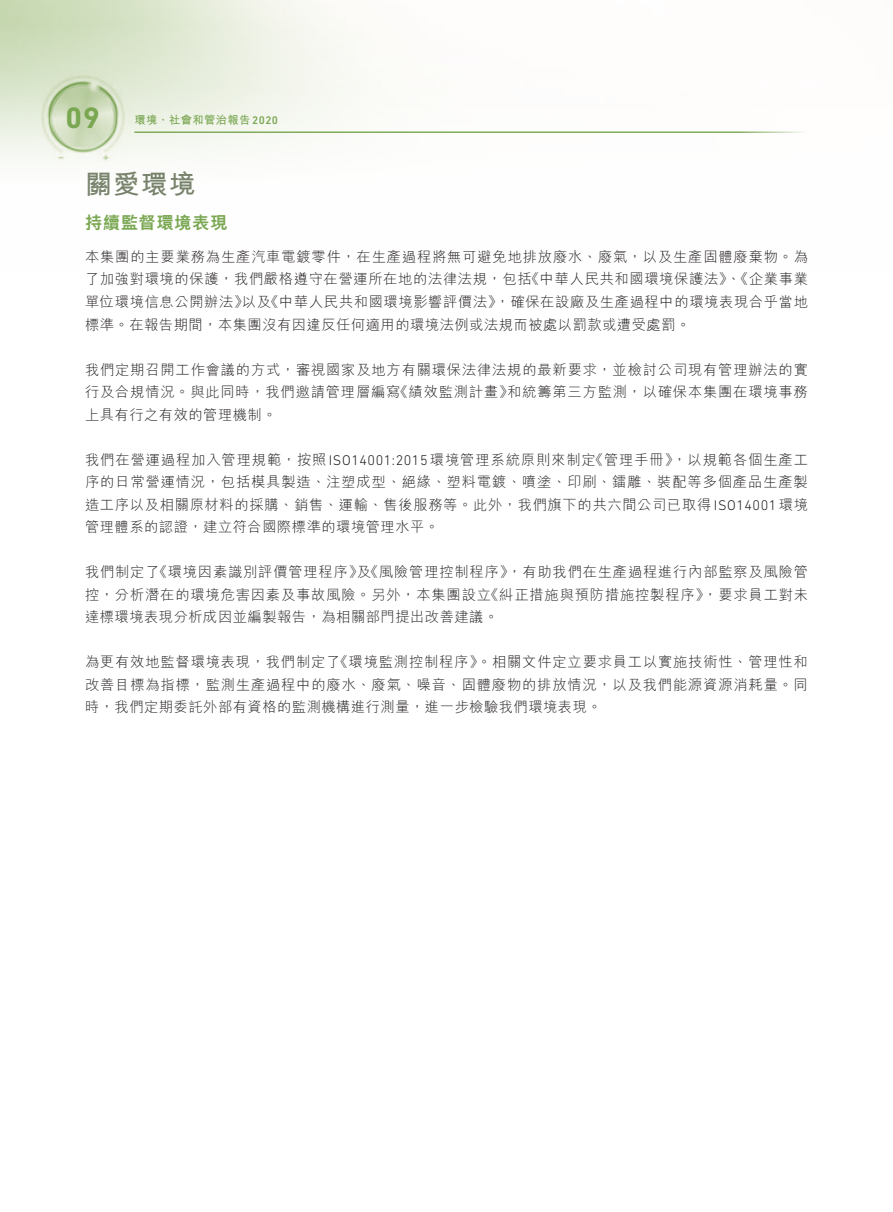
<style>
.page{position:relative;width:893px;height:1212px;background:#fff}
.page>*{position:absolute;margin:0;border:0;box-sizing:border-box;transform-origin:0 0}
.t1{font:700 30px "DIN Next LT Pro";color:#7aa752}
._3__標題{font:700 27px "M Hei HK";color:#78836c}
._3__標題-2{font:800 17.25px "M Hei HK";letter-spacing:.035em;color:#7aa752}
._1__內文{font:300 14.25px/22.5px "M Hei HK";letter-spacing:.06em;color:#231f20}
._1__內文-2{font:300 14.25px/22.5px "M Hei HK";letter-spacing:.035em;color:#231f20}
.t2{font:700 11.25px "M Hei HK";letter-spacing:.035em;color:#7aa752}
.s1{font-family:"DIN Next LT Pro";font-weight:500}
.s2{font-family:"DIN Next LT Pro"}
</style>
<div class="page">
<img style="left:34px;top:63px;width:98px;height:109px">
<hr style="left:134px;top:131px;width:674px;height:2px;background:#81ac5b">
<svg style="left:87px;top:79px;width:14px;height:14px"></svg>
<h1 class="t1" style="left:66px;top:100px;width:36px">09</h1>
<p class="t2" style="left:134px;top:112px;width:145px">環境、社會和管治報告<span class="s1">2020</span></p>
<p class="_3__標題" style="left:85px;top:165px;width:112px">關愛環境</p>
<p class="_3__標題-2" style="left:85px;top:214px;width:144px">持續監督環境表現</p>
<p class="_1__內文" style="left:85px;top:245px;width:724px;text-align:right">本集團的主要業務為生產汽車電鍍零件，在生產過程將無可避免地排放廢水、廢氣，以及生產固體廢棄物。為《中華人民共和國環境保護法》、《企業事業</p>
<p class="_1__內文" style="left:264px;top:268px;width:545px;text-indent:-179px">了加強對環境的保護，我們嚴格遵守在營運所在地的法律法規，包括<br>《中華人民共和國環境影響評價法，》確保在設廠及生產過程中的環境表現合乎當地</p>
<p class="_1__內文-2" style="left:85px;top:290px;width:607px">單位環境信息公開辦法》<br>標準。在報告期間，本集團沒有因違反任何適用的環境法例或法規而被處以罰款或遭受處罰。</p>
<p class="_1__內文" style="left:85px;top:358px;width:724px;text-align:right">我們定期召開工作會議的方式，審視國家及地方有關環保法律法規的最新要求，並檢討公司現有管理辦法的實和統籌第三方監測，以確保本集團在環境事務</p>
<p class="_1__內文" style="left:242px;top:290px;width:31px">以及</p>
<p class="_1__內文" style="left:394px;top:380px;width:121px">《績效監測計畫》</p>
<p class="_1__內文" style="left:85px;top:380px;width:317px">行及合規情況。與此同時，我們邀請管理層編寫上具有行之有效的管理機制。</p>
<p class="_1__內文" style="left:85px;top:448px;width:724px">我們在營運過程加入管理規範，按照<span class="s2">ISO14001:2015</span>環境管理系統原則來制定<br>序的日常營運情況，包括模具製造、注塑成型、絕緣、塑料電鍍、噴塗、印刷、鐳雕、裝配等多個產品生產製造工序以及相關原材料的採購、銷售、運輸、售後服務等。此外，我們旗下的共六間公司已取得<span class="s2">ISO14001</span>環境管理體系的認證，建立符合國際標準的環境管理水平。</p>
<p class="_1__內文" style="left:153px;top:560px;width:657px">《環境因素識別評價管理程序 《及》 風險管理控制程序，》有助我們在生產過程進行內部監察及風險管</p>
<p class="_1__內文" style="left:589px;top:448px;width:220px">《管理手冊 ，》 以規範各個生產工</p>
<p class="_1__內文" style="left:85px;top:560px;width:76px">我們制定了</p>
<p class="_1__內文" style="left:484px;top:583px;width:325px">《糾正措施與預防措施控製程序，》要求員工對未</p>
<p class="_1__內文-2" style="left:85px;top:583px;width:415px">控，分析潛在的環境危害因素及事故風險。另外，本集團設立達標環境表現分析成因並編製報告，為相關部門提出改善建議。</p>
<p class="_1__內文" style="left:334px;top:650px;width:475px">《環境監測控制程序》。相關文件定立要求員工以實施技術性、管理性和</p>
<p class="_1__內文" style="left:85px;top:650px;width:724px">為更有效地監督環境表現，我們制定了<br>改善目標為指標，監測生產過程中的廢水、廢氣、噪音、固體廢物的排放情況，以及我們能源資源消耗量。同時，我們定期委託外部有資格的監測機構進行測量，進一步檢驗我們環境表現。</p>
</div>
